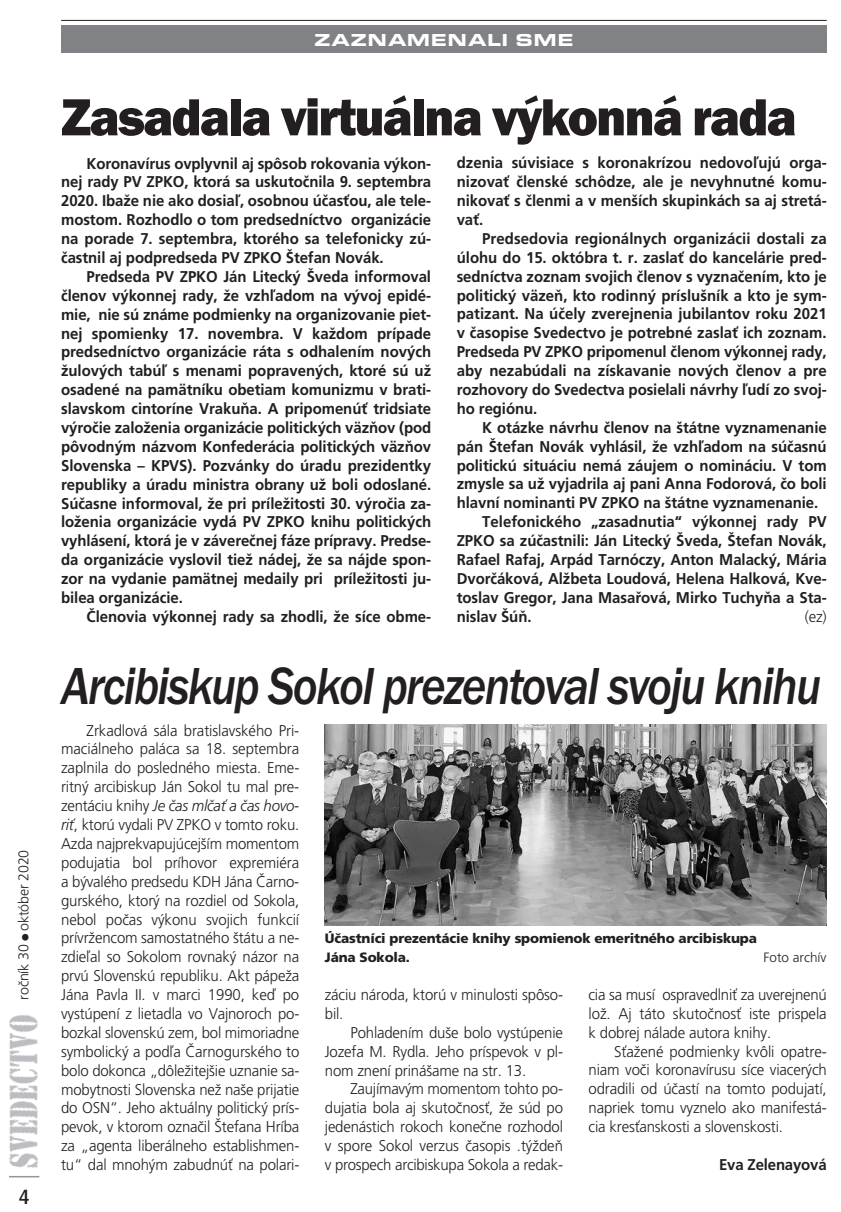
<style>
.page{position:relative;width:841px;height:1212px;background:#fff}
.page>*{position:absolute;margin:0;border:0;box-sizing:border-box;transform-origin:0 0}
.t1{font:italic 500 54px "Franklin Got Itc TCE";letter-spacing:-.035em;color:#231f20;scale:.88 1}
.t2{font:54px "Franklin Got Itc TCE Heav";letter-spacing:-.035em;color:#231f20;scale:.95 1}
.t3{font:500 condensed 21px "Franklin Got Itc TCE";color:#231f20}
.t4{font:18px "Eurostile TCE Blac Exte";letter-spacing:.03em;color:#fff}
.t5{font:700 15.6px/18.9px "Frutiger CE";letter-spacing:-.005em;color:#231f20;text-align:justify;scale:.96 1}
.t6{font:300 15.6px/18.9px "Frutiger CE";letter-spacing:-.01em;color:#231f20;text-align:justify;scale:.96 1}
.t7{font:300 14.25px "Frutiger CE";letter-spacing:-.01em;color:#231f20}
.t8{font:900 13.5px/18.9px "Frutiger CE";letter-spacing:-.01em;color:#231f20}
.t9{font:300 13.5px "Frutiger CE";color:#231f20}
.s1{font-style:italic}
</style>
<div class="page">
<div style="left:61px;top:25px;width:765px;height:28px;background:#808285"></div>
<hr style="left:61px;top:20px;width:765px;height:1px;background:#231f20">
<img style="left:9px;top:1015px;width:29px;height:153px">
<hr style="left:9px;top:1176px;width:30px;height:1px;background:#939598">
<img style="left:325px;top:724px;width:501px;height:201px">
<p class="t7" style="left:18px;top:1000px;width:152px;rotate:-90deg">roãník 30 ● október 2020</p>
<h2 class="t3" style="left:19px;top:1190px;width:12px">4</h2>
<p class="t4" style="left:314px;top:33px;width:261px">ZAZNAMENALI SME</p>
<h1 class="t2" style="left:61px;top:98px;width:775px">Zasadala virtuálna výkonná rada</h1>
<p class="t5" style="left:61px;top:155px;width:387px;text-indent:26px">Koronavírus ovplyvnil aj spôsob rokovania v˘kon&shy;nej rady PV ZPKO, ktorá sa uskutoãnila 9. septembra 2020. IbaÏe nie ako dosiaº, osobnou úãasÈou, ale tele&shy;mostom. Rozhodlo o tom predsedníctvo organizácie na porade 7. septembra, ktorého sa telefonicky zú&shy;ãastnil aj podpredseda PV ZPKO ·tefan Novák.</p>
<p class="t5" style="left:61px;top:268px;width:387px;text-indent:26px">Predseda PV ZPKO Ján Liteck˘ ·veda informoval ãlenov v˘konnej rady, Ïe vzhºadom na v˘voj epidé&shy;mie, nie sú známe podmienky na organizovanie piet&shy;nej spomienky 17. novembra. V kaÏdom prípade predsedníctvo organizácie ráta s odhalením nov˘ch Ïulov˘ch tabúº s menami popraven˘ch, ktoré sú uÏ osadené na pamätníku obetiam komunizmu v brati&shy;slavskom cintoríne VrakuÀa. A pripomenúÈ tridsiate v˘roãie zaloÏenia organizácie politick˘ch väzÀov (pod pôvodn˘m názvom Konfederácia politick˘ch väzÀov Slovenska – KPVS). Pozvánky do úradu prezidentky republiky a úradu ministra obrany uÏ boli odoslané.<br>Súãasne informoval, Ïe pri príleÏitosti 30. v˘roãia za&shy;loÏenia organizácie vydá PV ZPKO knihu politick˘ch vyhlásení, ktorá je v závereãnej fáze prípravy. Predse&shy;da organizácie vyslovil tieÏ nádej, Ïe sa nájde spon&shy;zor na vydanie pamätnej medaily pri príleÏitosti ju&shy;bilea organizácie.</p>
<p class="t5" style="left:87px;top:608px;width:360px">âlenovia v˘konnej rady sa zhodli, Ïe síce obme-</p>
<p class="t5" style="left:457px;top:155px;width:387px">dzenia súvisiace s koronakrízou nedovoºujú orga&shy;nizovaÈ ãlenské schôdze, ale je nevyhnutné komu&shy;nikovaÈ s ãlenmi a v men‰ích skupinkách sa aj stretá&shy;vaÈ.</p>
<p class="t5" style="left:457px;top:230px;width:387px;text-indent:26px">Predsedovia regionálnych organizácii dostali za úlohu do 15. októbra t. r. zaslaÈ do kancelárie pred&shy;sedníctva zoznam svojich ãlenov s vyznaãením, kto je politick˘ väzeÀ, kto rodinn˘ príslu‰ník a kto je sym&shy;patizant. Na úãely zverejnenia jubilantov roku 2021 v ãasopise Svedectvo je potrebné zaslaÈ ich zoznam.<br>Predseda PV ZPKO pripomenul ãlenom v˘konnej rady, aby nezabúdali na získavanie nov˘ch ãlenov a pre rozhovory do Svedectva posielali návrhy ºudí zo svoj&shy;ho regiónu.</p>
<p class="t5" style="left:482px;top:419px;width:360px">K otázke návrhu ãlenov na ‰tátne vyznamenanie</p>
<p class="t5" style="left:457px;top:438px;width:387px">pán ·tefan Novák vyhlásil, Ïe vzhºadom na súãasnú</p>
<p class="t5" style="left:457px;top:457px;width:387px">politickú situáciu nemá záujem o nomináciu. V tom</p>
<p class="t5" style="left:457px;top:476px;width:387px">zmysle sa uÏ vyjadrila aj pani Anna Fodorová, ão boli</p>
<p class="t5" style="left:457px;top:495px;width:378px">hlavní nominanti PV ZPKO na ‰tátne vyznamenanie.</p>
<p class="t5" style="left:482px;top:514px;width:360px">Telefonického „zasadnutia“ v˘konnej rady PV</p>
<p class="t5" style="left:457px;top:533px;width:387px">ZPKO sa zúãastnili: Ján Liteck˘ ·veda, ·tefan Novák,</p>
<p class="t5" style="left:457px;top:552px;width:387px">Rafael Rafaj, Arpád Tarnóczy, Anton Malack˘, Mária</p>
<p class="t5" style="left:457px;top:570px;width:387px">Dvorãáková, AlÏbeta Loudová, Helena Halková, Kve-</p>
<p class="t5" style="left:457px;top:589px;width:387px">toslav Gregor, Jana Masafiová, Mirko TuchyÀa a Sta-</p>
<p class="t5" style="left:457px;top:608px;width:79px">nislav ·úÀ.</p>
<p class="t6" style="left:804px;top:608px;width:24px">(ez)</p>
<h1 class="t1" style="left:61px;top:667px;width:865px">Arcibiskup Sokol prezentoval svoju knihu</h1>
<p class="t6" style="left:61px;top:722px;width:250px;text-indent:26px">Zrkadlová sála bratislavského Pri&shy;maciálneho paláca sa 18. septembra zaplnila do posledného miesta. Eme&shy;ritn˘ arcibiskup Ján Sokol tu mal pre&shy;zentáciu knihy <span class="s1">Je ãas mlãaÈ a ãas hovo&shy;riÈ</span>, ktorú vydali PV ZPKO v tomto roku.<br>Azda najprekvapujúcej‰ím momentom podujatia bol príhovor expremiéra a b˘valého predsedu KDH Jána âarno&shy;gurského, ktor˘ na rozdiel od Sokola, nebol poãas v˘konu svojich funkcií prívrÏencom samostatného ‰tátu a ne&shy;zdieºal so Sokolom rovnak˘ názor na prvú Slovenskú republiku. Akt pápeÏa Jána Pavla II. v marci 1990, keì po vystúpení z lietadla vo Vajnoroch po&shy;bozkal slovenskú zem, bol mimoriadne symbolick˘ a podºa âarnogurského to bolo dokonca „dôleÏitej‰ie uznanie sa&shy;mobytnosti Slovenska neÏ na‰e prijatie do OSN“. Jeho aktuálny politick˘ prís&shy;pevok, v ktorom oznaãil ·tefana Hríba za „agenta liberálneho establishmen&shy;tu“ dal mnoh˘m zabudnúÈ na polari-</p>
<p class="t8" style="left:325px;top:930px;width:434px">Úãastníci prezentácie knihy spomienok emeritného arcibiskupa<br>Jána Sokola.</p>
<p class="t9" style="left:763px;top:952px;width:64px">Foto archív</p>
<p class="t6" style="left:325px;top:986px;width:250px">záciu národa, ktorú v minulosti spôso&shy;bil.</p>
<p class="t6" style="left:325px;top:1024px;width:250px;text-indent:26px">Pohladením du‰e bolo vystúpenie Jozefa M. Rydla. Jeho príspevok v pl&shy;nom znení priná‰ame na str. 13.</p>
<p class="t6" style="left:325px;top:1081px;width:250px;text-indent:26px">Zaujímav˘m momentom tohto po&shy;dujatia bola aj skutoãnosÈ, Ïe súd po jedenástich rokoch koneãne rozhodol v spore Sokol verzus ãasopis .t˘ÏdeÀ v prospech arcibiskupa Sokola a redak-</p>
<p class="t6" style="left:588px;top:986px;width:250px">cia sa musí ospravedlniÈ za uverejnenú loÏ. Aj táto skutoãnosÈ iste prispela k dobrej nálade autora knihy.</p>
<p class="t6" style="left:588px;top:1043px;width:250px;text-indent:26px">SÈaÏené podmienky kvôli opatre&shy;niam voãi koronavírusu síce viacer˘ch odradili od úãastí na tomto podujatí, napriek tomu vyznelo ako manifestá&shy;cia kresÈanskosti a slovenskosti.</p>
<p class="t5" style="left:719px;top:1156px;width:114px">Eva Zelenayová</p>
</div>
